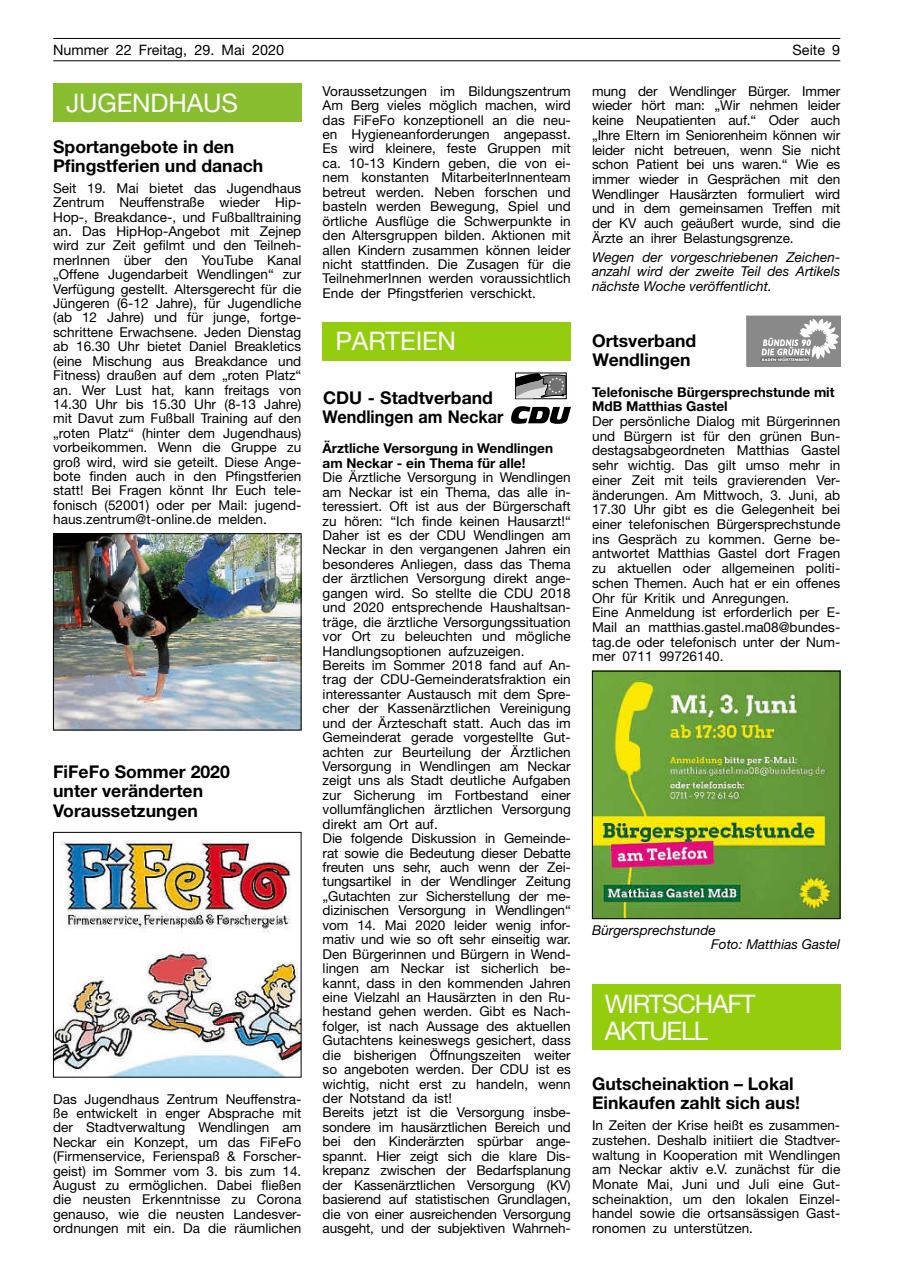
<style>
.page{position:relative;width:902px;height:1280px;background:#fff}
.page>*{position:absolute;margin:0;border:0;box-sizing:border-box;transform-origin:0 0}
.t1{font:25.65px "Helvetica Neue";letter-spacing:-.01em;color:#fff}
.t2{font:25.65px/27.3px "Helvetica Neue";letter-spacing:-.05em;color:#fff}
.t3{font:700 17.55px/19.2px "Helvetica Neue";color:#000}
.t4{font:14.4px "Helvetica Neue";color:#000}
.t5{font:13.65px/14.4px "Helvetica Neue";color:#000;text-align:justify}
.t6{font:italic 13.65px/14.7px "Helvetica Neue";color:#000;text-align:justify}
.t7{font:700 13.65px/14.7px "Helvetica Neue";color:#000}
</style>
<div class="page">
<hr style="left:53px;top:38px;width:787px;height:1px;background:#000">
<hr style="left:53px;top:61px;width:787px;height:1px;background:#000">
<div style="left:53px;top:84px;width:248px;height:38px;background:#87bd2f"></div>
<img style="left:55px;top:535px;width:244px;height:193px">
<div style="left:53px;top:533px;width:248px;height:197px;border:1px solid #000"></div>
<img style="left:55px;top:839px;width:244px;height:236px">
<div style="left:53px;top:832px;width:248px;height:245px;border:1px solid #000"></div>
<div style="left:746px;top:316px;width:94px;height:50px;background:#898989"></div>
<div style="left:746px;top:316px;width:94px;height:51px;border:1px solid #898989"></div>
<svg style="left:760px;top:318px;width:79px;height:43px"></svg>
<img style="left:594px;top:673px;width:244px;height:244px">
<div style="left:592px;top:671px;width:248px;height:248px;border:1px solid #000"></div>
<div style="left:592px;top:984px;width:248px;height:66px;background:#93cd0d"></div>
<div style="left:322px;top:322px;width:248px;height:38px;background:#93cd0d"></div>
<div style="left:515px;top:373px;width:51px;height:26px;border:1px solid #000"></div>
<svg style="left:515px;top:373px;width:51px;height:25px"></svg>
<svg style="left:511px;top:406px;width:60px;height:18px"></svg>
<p class="t4" style="left:53px;top:41px;width:232px">Nummer 22 Freitag, 29. Mai 2020</p>
<p class="t4" style="left:792px;top:41px;width:49px">Seite 9</p>
<h1 class="t1" style="left:66px;top:87px;width:173px">JUGENDHAUS</h1>
<p class="t3" style="left:53px;top:137px;width:212px">Sportangebote in den<br>Pfingstferien und danach</p>
<p class="t5" style="left:53px;top:181px;width:250px">Seit 19. Mai bietet das Jugendhaus Zentrum Neuffenstraße wieder Hip-Hop-, Breakdance-, und Fußballtraining an. Das HipHop-Angebot mit Zejnep wird zur Zeit gefilmt und den Teilneh&shy;merInnen über den YouTube Kanal „Offene Jugendarbeit Wendlingen“ zur Verfügung gestellt. Altersgerecht für die Jüngeren (6-12 Jahre), für Jugendliche (ab 12 Jahre) und für junge, fortge&shy;schrittene Erwachsene. Jeden Dienstag ab 16.30 Uhr bietet Daniel Breakletics (eine Mischung aus Breakdance und Fitness) draußen auf dem „roten Platz“ an. Wer Lust hat, kann freitags von 14.30 Uhr bis 15.30 Uhr (8-13 Jahre) mit Davut zum Fußball Training auf den „roten Platz“ (hinter dem Jugendhaus) vorbeikommen. Wenn die Gruppe zu groß wird, wird sie geteilt. Diese Ange&shy;bote finden auch in den Pfingstferien statt! Bei Fragen könnt Ihr Euch tele&shy;fonisch (52001) oder per Mail: jugend&shy;haus.zentrum@t-online.de melden.</p>
<p class="t5" style="left:592px;top:83px;width:250px">mung der Wendlinger Bürger. Immer wieder hört man: „Wir nehmen leider keine Neupatienten auf.“ Oder auch „Ihre Eltern im Seniorenheim können wir leider nicht betreuen, wenn Sie nicht schon Patient bei uns waren.“ Wie es immer wieder in Gesprächen mit den Wendlinger Hausärzten formuliert wird und in dem gemeinsamen Treffen mit der KV auch geäußert wurde, sind die Ärzte an ihrer Belastungsgrenze.</p>
<p class="t6" style="left:592px;top:249px;width:250px">Wegen der vorgeschriebenen Zeichen&shy;anzahl wird der zweite Teil des Artikels nächste Woche veröffentlicht.</p>
<p class="t5" style="left:322px;top:83px;width:250px">Voraussetzungen im Bildungszentrum Am Berg vieles möglich machen, wird das FiFeFo konzeptionell an die neu&shy;en Hygieneanforderungen angepasst.<br>Es wird kleinere, feste Gruppen mit ca. 10-13 Kindern geben, die von ei&shy;nem konstanten MitarbeiterInnenteam betreut werden. Neben forschen und basteln werden Bewegung, Spiel und örtliche Ausflüge die Schwerpunkte in den Altersgruppen bilden. Aktionen mit allen Kindern zusammen können leider nicht stattfinden. Die Zusagen für die TeilnehmerInnen werden voraussichtlich Ende der Pfingstferien verschickt.</p>
<h1 class="t1" style="left:335px;top:326px;width:122px">PARTEIEN</h1>
<p class="t3" style="left:592px;top:331px;width:106px">Ortsverband<br>Wendlingen</p>
<p class="t7" style="left:592px;top:384px;width:244px">Telefonische Bürgersprechstunde mit<br>MdB Matthias Gastel</p>
<p class="t5" style="left:592px;top:414px;width:250px;text-align:left">Der persönliche Dialog mit Bürgerinnen und Bürgern ist für den grünen Bun&shy;destagsabgeordneten Matthias Gastel sehr wichtig. Das gilt umso mehr in einer Zeit mit teils gravierenden Ver&shy;änderungen. Am Mittwoch, 3. Juni, ab 17.30 Uhr gibt es die Gelegenheit bei einer telefonischen Bürgersprechstunde ins Gespräch zu kommen. Gerne be&shy;antwortet Matthias Gastel dort Fragen zu aktuellen oder allgemeinen politi&shy;schen Themen. Auch hat er ein offenes Ohr für Kritik und Anregungen.<br>Eine Anmeldung ist erforderlich per E-Mail an matthias.gastel.ma08@bundes&shy;tag.de oder telefonisch unter der Num&shy;mer 0711 99726140.</p>
<p class="t3" style="left:322px;top:388px;width:182px">CDU - Stadtverband<br>Wendlingen am Neckar</p>
<p class="t7" style="left:322px;top:441px;width:232px">Ärztliche Versorgung in Wendlingen am Neckar - ein Thema für alle!</p>
<p class="t5" style="left:322px;top:470px;width:250px;text-align:left">Die Ärztliche Versorgung in Wendlingen am Neckar ist ein Thema, das alle in&shy;teressiert. Oft ist aus der Bürgerschaft zu hören: “Ich finde keinen Hausarzt!“ Daher ist es der CDU Wendlingen am Neckar in den vergangenen Jahren ein besonderes Anliegen, dass das Thema der ärztlichen Versorgung direkt ange&shy;gangen wird. So stellte die CDU 2018 und 2020 entsprechende Haushaltsan&shy;träge, die ärztliche Versorgungssituation vor Ort zu beleuchten und mögliche Handlungsoptionen aufzuzeigen.<br>Bereits im Sommer 2018 fand auf An&shy;trag der CDU-Gemeinderatsfraktion ein interessanter Austausch mit dem Spre&shy;cher der Kassenärztlichen Vereinigung und der Ärzteschaft statt. Auch das im Gemeinderat gerade vorgestellte Gut&shy;achten zur Beurteilung der Ärztlichen Versorgung in Wendlingen am Neckar zeigt uns als Stadt deutliche Aufgaben zur Sicherung im Fortbestand einer vollumfänglichen ärztlichen Versorgung direkt am Ort auf.<br>Die folgende Diskussion in Gemeinde&shy;rat sowie die Bedeutung dieser Debatte freuten uns sehr, auch wenn der Zei&shy;tungsartikel in der Wendlinger Zeitung „Gutachten zur Sicherstellung der me&shy;dizinischen Versorgung in Wendlingen“ vom 14. Mai 2020 leider wenig infor&shy;mativ und wie so oft sehr einseitig war.<br>Den Bürgerinnen und Bürgern in Wend&shy;lingen am Neckar ist sicherlich be&shy;kannt, dass in den kommenden Jahren eine Vielzahl an Hausärzten in den Ru&shy;hestand gehen werden. Gibt es Nach&shy;folger, ist nach Aussage des aktuellen Gutachtens keineswegs gesichert, dass die bisherigen Öffnungszeiten weiter so angeboten werden. Der CDU ist es wichtig, nicht erst zu handeln, wenn der Notstand da ist!<br>Bereits jetzt ist die Versorgung insbe&shy;sondere im hausärztlichen Bereich und bei den Kinderärzten spürbar ange&shy;spannt. Hier zeigt sich die klare Dis&shy;krepanz zwischen der Bedarfsplanung der Kassenärztlichen Versorgung (KV) basierend auf statistischen Grundlagen, die von einer ausreichenden Versorgung ausgeht, und der subjektiven Wahrneh-</p>
<p class="t3" style="left:53px;top:762px;width:178px">FiFeFo Sommer 2020 unter veränderten<br>Voraussetzungen</p>
<p class="t6" style="left:711px;top:922px;width:131px;text-indent:-119px">Bürgersprechstunde<br>Foto: Matthias Gastel</p>
<h1 class="t2" style="left:605px;top:989px;width:152px">WIRTSCHAFT<br>AKTUELL</h1>
<p class="t3" style="left:592px;top:1073px;width:209px">Gutscheinaktion – Lokal<br>Einkaufen zahlt sich aus!</p>
<p class="t5" style="left:592px;top:1118px;width:250px">In Zeiten der Krise heißt es zusammen&shy;zustehen. Deshalb initiiert die Stadtver&shy;waltung in Kooperation mit Wendlingen am Neckar aktiv e.V. zunächst für die Monate Mai, Juni und Juli eine Gut&shy;scheinaktion, um den lokalen Einzel&shy;handel sowie die ortsansässigen Gast&shy;ronomen zu unterstützen.</p>
<p class="t5" style="left:53px;top:1091px;width:250px">Das Jugendhaus Zentrum Neuffenstra&shy;ße entwickelt in enger Absprache mit der Stadtverwaltung Wendlingen am Neckar ein Konzept, um das FiFeFo (Firmenservice, Ferienspaß &amp; Forscher&shy;geist) im Sommer vom 3. bis zum 14.<br>August zu ermöglichen. Dabei fließen die neusten Erkenntnisse zu Corona genauso, wie die neusten Landesver&shy;ordnungen mit ein. Da die räumlichen</p>
</div>
